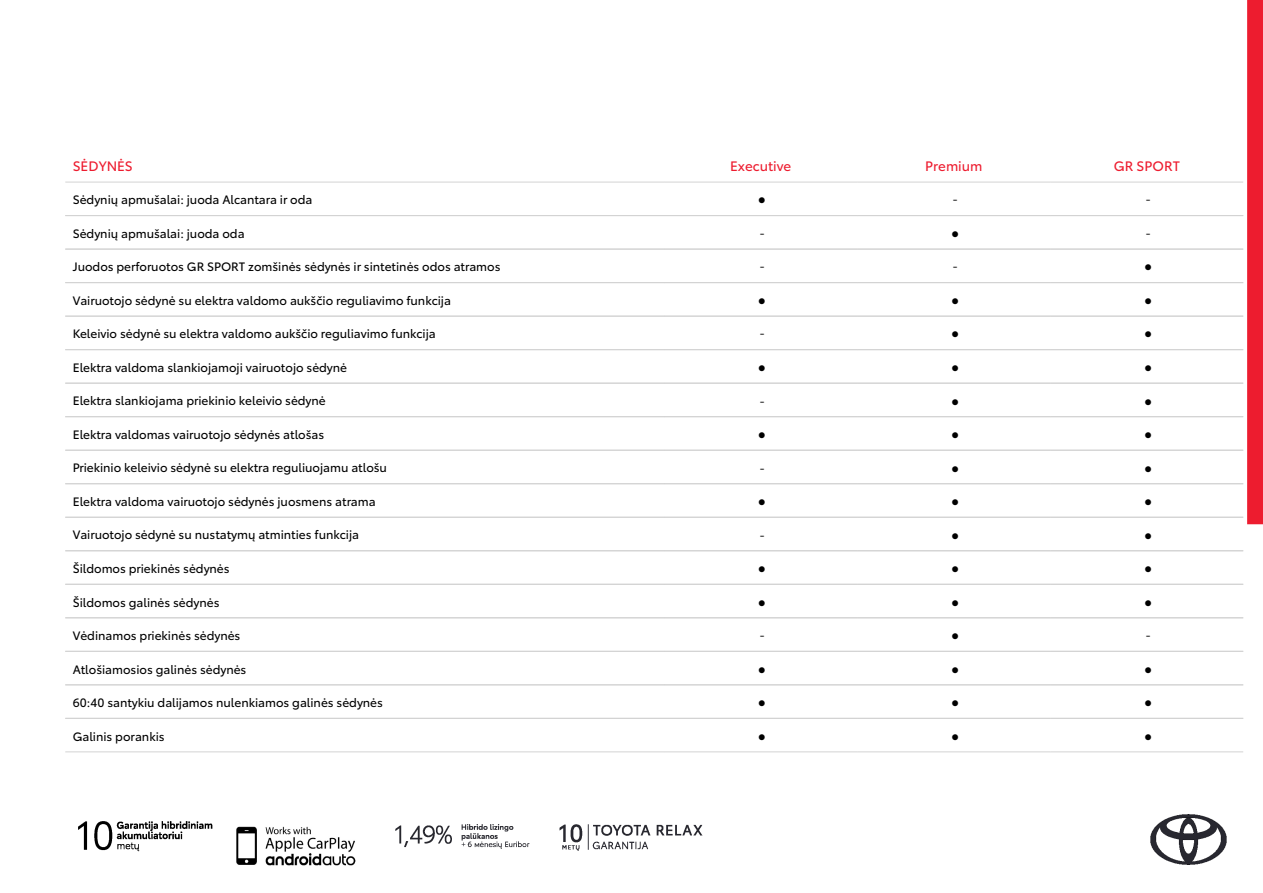
<style>
.page{position:relative;width:1263px;height:893px;background:#fff}
.page>*{position:absolute;margin:0;border:0;box-sizing:border-box;transform-origin:0 0}
.t1{font:13.5px "Segoe UI";color:#000}
.t2{font:13.5px "Toyota Type";color:#ed1c2f}
.t3{font:12px "Toyota Type";color:#000}
</style>
<div class="page">
<img style="left:65px;top:0;width:1198px;height:752px">
<hr style="left:664px;top:182px;width:193px;height:1px;background:#d3d3d3">
<hr style="left:857px;top:182px;width:193px;height:1px;background:#d3d3d3">
<hr style="left:1050px;top:182px;width:193px;height:1px;background:#d3d3d3">
<hr style="left:664px;top:215px;width:193px;height:1px;background:#d3d3d3">
<hr style="left:857px;top:215px;width:193px;height:1px;background:#d3d3d3">
<hr style="left:1050px;top:215px;width:193px;height:1px;background:#d3d3d3">
<hr style="left:664px;top:249px;width:193px;height:1px;background:#d3d3d3">
<hr style="left:857px;top:249px;width:193px;height:1px;background:#d3d3d3">
<hr style="left:1050px;top:249px;width:193px;height:1px;background:#d3d3d3">
<hr style="left:664px;top:282px;width:193px;height:1px;background:#d3d3d3">
<hr style="left:857px;top:282px;width:193px;height:1px;background:#d3d3d3">
<hr style="left:1050px;top:282px;width:193px;height:1px;background:#d3d3d3">
<hr style="left:664px;top:316px;width:193px;height:1px;background:#d3d3d3">
<hr style="left:857px;top:316px;width:193px;height:1px;background:#d3d3d3">
<hr style="left:1050px;top:316px;width:193px;height:1px;background:#d3d3d3">
<hr style="left:664px;top:349px;width:193px;height:1px;background:#d3d3d3">
<hr style="left:857px;top:349px;width:193px;height:1px;background:#d3d3d3">
<hr style="left:1050px;top:349px;width:193px;height:1px;background:#d3d3d3">
<hr style="left:664px;top:383px;width:193px;height:1px;background:#d3d3d3">
<hr style="left:857px;top:383px;width:193px;height:1px;background:#d3d3d3">
<hr style="left:1050px;top:383px;width:193px;height:1px;background:#d3d3d3">
<hr style="left:664px;top:416px;width:193px;height:1px;background:#d3d3d3">
<hr style="left:857px;top:416px;width:193px;height:1px;background:#d3d3d3">
<hr style="left:1050px;top:416px;width:193px;height:1px;background:#d3d3d3">
<hr style="left:664px;top:450px;width:193px;height:1px;background:#d3d3d3">
<hr style="left:857px;top:450px;width:193px;height:1px;background:#d3d3d3">
<hr style="left:1050px;top:450px;width:193px;height:1px;background:#d3d3d3">
<hr style="left:664px;top:483px;width:193px;height:1px;background:#d3d3d3">
<hr style="left:857px;top:483px;width:193px;height:1px;background:#d3d3d3">
<hr style="left:1050px;top:483px;width:193px;height:1px;background:#d3d3d3">
<hr style="left:664px;top:517px;width:193px;height:1px;background:#d3d3d3">
<hr style="left:857px;top:517px;width:193px;height:1px;background:#d3d3d3">
<hr style="left:1050px;top:517px;width:193px;height:1px;background:#d3d3d3">
<hr style="left:664px;top:550px;width:193px;height:1px;background:#d3d3d3">
<hr style="left:857px;top:550px;width:193px;height:1px;background:#d3d3d3">
<hr style="left:1050px;top:550px;width:193px;height:1px;background:#d3d3d3">
<hr style="left:664px;top:584px;width:193px;height:1px;background:#d3d3d3">
<hr style="left:857px;top:584px;width:193px;height:1px;background:#d3d3d3">
<hr style="left:1050px;top:584px;width:193px;height:1px;background:#d3d3d3">
<hr style="left:664px;top:618px;width:193px;height:1px;background:#d3d3d3">
<hr style="left:857px;top:618px;width:193px;height:1px;background:#d3d3d3">
<hr style="left:1050px;top:618px;width:193px;height:1px;background:#d3d3d3">
<hr style="left:664px;top:651px;width:193px;height:1px;background:#d3d3d3">
<hr style="left:857px;top:651px;width:193px;height:1px;background:#d3d3d3">
<hr style="left:1050px;top:651px;width:193px;height:1px;background:#d3d3d3">
<hr style="left:664px;top:685px;width:193px;height:1px;background:#d3d3d3">
<hr style="left:857px;top:685px;width:193px;height:1px;background:#d3d3d3">
<hr style="left:1050px;top:685px;width:193px;height:1px;background:#d3d3d3">
<hr style="left:664px;top:718px;width:193px;height:1px;background:#d3d3d3">
<hr style="left:664px;top:752px;width:193px;height:1px;background:#d3d3d3">
<hr style="left:857px;top:718px;width:193px;height:1px;background:#d3d3d3">
<hr style="left:857px;top:752px;width:193px;height:1px;background:#d3d3d3">
<hr style="left:1050px;top:718px;width:193px;height:1px;background:#d3d3d3">
<hr style="left:1050px;top:752px;width:193px;height:1px;background:#d3d3d3">
<hr style="left:65px;top:182px;width:599px;height:1px;background:#d3d3d3">
<hr style="left:65px;top:215px;width:599px;height:1px;background:#d3d3d3">
<hr style="left:65px;top:249px;width:599px;height:1px;background:#d3d3d3">
<hr style="left:65px;top:282px;width:599px;height:1px;background:#d3d3d3">
<hr style="left:65px;top:316px;width:599px;height:1px;background:#d3d3d3">
<hr style="left:65px;top:349px;width:599px;height:1px;background:#d3d3d3">
<hr style="left:65px;top:383px;width:599px;height:1px;background:#d3d3d3">
<hr style="left:65px;top:416px;width:599px;height:1px;background:#d3d3d3">
<hr style="left:65px;top:450px;width:599px;height:1px;background:#d3d3d3">
<hr style="left:65px;top:483px;width:599px;height:1px;background:#d3d3d3">
<hr style="left:65px;top:517px;width:599px;height:1px;background:#d3d3d3">
<hr style="left:65px;top:550px;width:599px;height:1px;background:#d3d3d3">
<hr style="left:65px;top:584px;width:599px;height:1px;background:#d3d3d3">
<hr style="left:65px;top:618px;width:599px;height:1px;background:#d3d3d3">
<hr style="left:65px;top:651px;width:599px;height:1px;background:#d3d3d3">
<hr style="left:65px;top:685px;width:599px;height:1px;background:#d3d3d3">
<hr style="left:65px;top:718px;width:599px;height:1px;background:#d3d3d3">
<hr style="left:65px;top:752px;width:599px;height:1px;background:#d3d3d3">
<img style="left:78px;top:821px;width:135px;height:31px">
<img style="left:236px;top:826px;width:120px;height:40px">
<img style="left:395px;top:824px;width:135px;height:25px">
<img style="left:559px;top:824px;width:144px;height:27px">
<img style="left:1150px;top:814px;width:77px;height:50px">
<p class="t2" style="left:73px;top:156px;width:62px">SĖDYNĖS</p>
<p class="t2" style="left:730px;top:156px;width:63px">Executive</p>
<p class="t2" style="left:925px;top:156px;width:59px">Premium</p>
<p class="t2" style="left:1114px;top:156px;width:68px">GR SPORT</p>
<p class="t3" style="left:73px;top:191px;width:241px">Sėdynių apmušalai: juoda Alcantara ir oda</p>
<p class="t1" style="left:758px;top:187px;width:10px">●</p>
<p class="t1" style="left:952px;top:187px;width:7px">-</p>
<p class="t1" style="left:1145px;top:187px;width:7px">-</p>
<p class="t3" style="left:73px;top:224px;width:173px">Sėdynių apmušalai: juoda oda</p>
<p class="t1" style="left:759px;top:220px;width:7px">-</p>
<p class="t1" style="left:951px;top:220px;width:10px">●</p>
<p class="t1" style="left:1145px;top:220px;width:7px">-</p>
<p class="t3" style="left:73px;top:258px;width:429px">Juodos perforuotos GR SPORT zomšinės sėdynės ir sintetinės odos atramos</p>
<p class="t1" style="left:759px;top:254px;width:7px">-</p>
<p class="t1" style="left:952px;top:254px;width:7px">-</p>
<p class="t1" style="left:1144px;top:254px;width:10px">●</p>
<p class="t3" style="left:73px;top:292px;width:380px">Vairuotojo sėdynė su elektra valdomo aukščio reguliavimo funkcija</p>
<p class="t1" style="left:758px;top:287px;width:10px">●</p>
<p class="t1" style="left:951px;top:287px;width:10px">●</p>
<p class="t1" style="left:1144px;top:287px;width:10px">●</p>
<p class="t3" style="left:73px;top:325px;width:365px">Keleivio sėdynė su elektra valdomo aukščio reguliavimo funkcija</p>
<p class="t1" style="left:759px;top:321px;width:7px">-</p>
<p class="t1" style="left:951px;top:321px;width:10px">●</p>
<p class="t1" style="left:1144px;top:321px;width:10px">●</p>
<p class="t3" style="left:73px;top:359px;width:276px">Elektra valdoma slankiojamoji vairuotojo sėdynė</p>
<p class="t1" style="left:758px;top:354px;width:10px">●</p>
<p class="t1" style="left:951px;top:354px;width:10px">●</p>
<p class="t1" style="left:1144px;top:354px;width:10px">●</p>
<p class="t3" style="left:73px;top:392px;width:255px">Elektra slankiojama priekinio keleivio sėdynė</p>
<p class="t1" style="left:759px;top:388px;width:7px">-</p>
<p class="t1" style="left:951px;top:388px;width:10px">●</p>
<p class="t1" style="left:1144px;top:388px;width:10px">●</p>
<p class="t3" style="left:73px;top:426px;width:253px">Elektra valdomas vairuotojo sėdynės atlošas</p>
<p class="t1" style="left:758px;top:421px;width:10px">●</p>
<p class="t1" style="left:951px;top:421px;width:10px">●</p>
<p class="t1" style="left:1144px;top:421px;width:10px">●</p>
<p class="t3" style="left:73px;top:459px;width:316px">Priekinio keleivio sėdynė su elektra reguliuojamu atlošu</p>
<p class="t1" style="left:759px;top:455px;width:7px">-</p>
<p class="t1" style="left:951px;top:455px;width:10px">●</p>
<p class="t1" style="left:1144px;top:455px;width:10px">●</p>
<p class="t3" style="left:73px;top:493px;width:304px">Elektra valdoma vairuotojo sėdynės juosmens atrama</p>
<p class="t1" style="left:758px;top:489px;width:10px">●</p>
<p class="t1" style="left:951px;top:489px;width:10px">●</p>
<p class="t1" style="left:1144px;top:489px;width:10px">●</p>
<p class="t3" style="left:73px;top:526px;width:288px">Vairuotojo sėdynė su nustatymų atminties funkcija</p>
<p class="t1" style="left:759px;top:522px;width:7px">-</p>
<p class="t1" style="left:951px;top:522px;width:10px">●</p>
<p class="t1" style="left:1144px;top:522px;width:10px">●</p>
<p class="t3" style="left:73px;top:560px;width:158px">Šildomos priekinės sėdynės</p>
<p class="t1" style="left:758px;top:556px;width:10px">●</p>
<p class="t1" style="left:951px;top:556px;width:10px">●</p>
<p class="t1" style="left:1144px;top:556px;width:10px">●</p>
<p class="t3" style="left:73px;top:593px;width:148px">Šildomos galinės sėdynės</p>
<p class="t1" style="left:758px;top:589px;width:10px">●</p>
<p class="t1" style="left:951px;top:589px;width:10px">●</p>
<p class="t1" style="left:1144px;top:589px;width:10px">●</p>
<p class="t3" style="left:73px;top:627px;width:169px">Vėdinamos priekinės sėdynės</p>
<p class="t1" style="left:759px;top:623px;width:7px">-</p>
<p class="t1" style="left:951px;top:623px;width:10px">●</p>
<p class="t1" style="left:1145px;top:623px;width:7px">-</p>
<p class="t3" style="left:73px;top:660px;width:175px">Atlošiamosios galinės sėdynės</p>
<p class="t1" style="left:758px;top:656px;width:10px">●</p>
<p class="t1" style="left:951px;top:656px;width:10px">●</p>
<p class="t1" style="left:1144px;top:656px;width:10px">●</p>
<p class="t3" style="left:73px;top:694px;width:312px">60:40 santykiu dalijamos nulenkiamos galinės sėdynės</p>
<p class="t1" style="left:758px;top:690px;width:10px">●</p>
<p class="t1" style="left:951px;top:690px;width:10px">●</p>
<p class="t1" style="left:1144px;top:690px;width:10px">●</p>
<p class="t3" style="left:73px;top:727px;width:93px">Galinis porankis</p>
<p class="t1" style="left:758px;top:723px;width:10px">●</p>
<p class="t1" style="left:951px;top:723px;width:10px">●</p>
<p class="t1" style="left:1144px;top:723px;width:10px">●</p>
</div>
